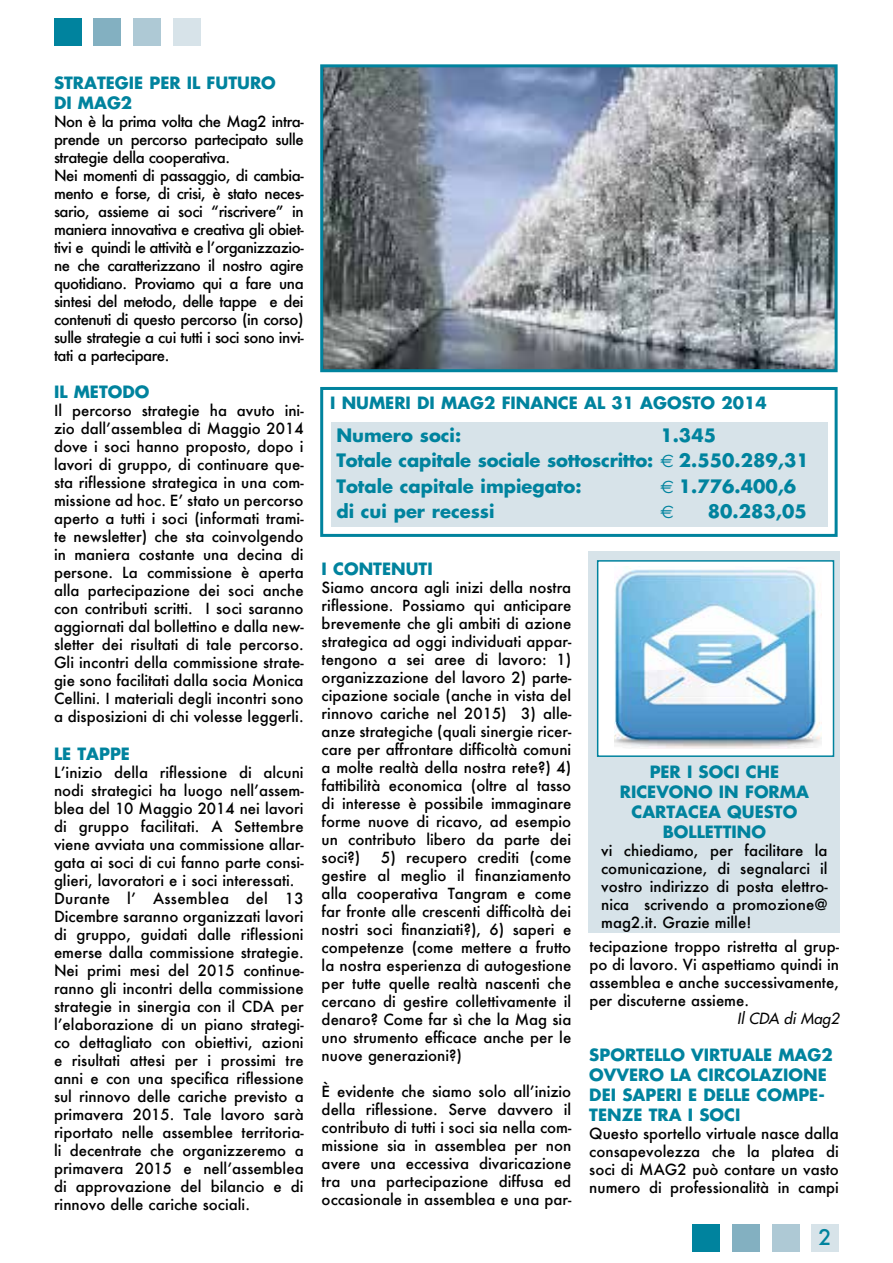
<style>
.page{position:relative;width:893px;height:1263px;background:#fff}
.page>*{position:absolute;margin:0;border:0;box-sizing:border-box;transform-origin:0 0}
.t1{font:500 21px "Futura";color:#00839e}
.t2{font:700 18px/25.5px "Futura";color:#00839e}
.t3{font:18px "Euro Sans";color:#00839e}
.t4{font:700 16.5px/19.8px "Futura";color:#00839e}
.t5{font:500 15px/18px "Futura";color:#000;text-align:justify}
.t6{font:500 15px/18px "Futura";letter-spacing:-.03em;color:#000}
.t7{font:italic 15px "Futura";color:#000}
.s1{font-family:"Euro Sans";font-weight:400}
</style>
<div class="page">
<div style="left:54px;top:18px;width:27px;height:27px;background:#00839e"></div>
<div style="left:94px;top:18px;width:27px;height:27px;background:#83b0c1"></div>
<div style="left:134px;top:18px;width:27px;height:27px;background:#aec9d5"></div>
<div style="left:173px;top:18px;width:27px;height:27px;background:#d7e3e9"></div>
<div style="left:692px;top:1225px;width:27px;height:27px;background:#00839e"></div>
<div style="left:732px;top:1225px;width:27px;height:27px;background:#83b0c1"></div>
<div style="left:772px;top:1225px;width:27px;height:27px;background:#aec9d5"></div>
<div style="left:812px;top:1225px;width:27px;height:27px;background:#d7e3e9"></div>
<div style="left:320px;top:387px;width:518px;height:150px;border:3px solid #00839e"></div>
<div style="left:331px;top:423px;width:496px;height:104px;background:#d7e3e9"></div>
<img style="left:324px;top:68px;width:510px;height:300px">
<div style="left:320px;top:64px;width:518px;height:308px;border:3px solid #00839e"></div>
<div style="left:588px;top:552px;width:251px;height:381px;background:#d7e3e9"></div>
<div style="left:598px;top:561px;width:235px;height:195px;background:#fff"></div>
<img style="left:614px;top:569px;width:207px;height:179px">
<div style="left:597px;top:560px;width:237px;height:197px;border:2px solid #00839e"></div>
<p class="t4" style="left:54px;top:72px;width:223px">STRATEGIE PER IL FUTURO<br>DI MAG2</p>
<p class="t6" style="left:54px;top:112px;width:251px">Non è la prima volta che Mag2 intra&shy;prende un percorso partecipato sulle strategie della cooperativa.<br>Nei momenti di passaggio, di cambia&shy;mento e forse, di crisi, è stato neces&shy;sario, assieme ai soci “riscrivere” in maniera innovativa e creativa gli obiet&shy;tivi e quindi le attività e l’organizzazio&shy;ne che caratterizzano il nostro agire quotidiano. Proviamo qui a fare una sintesi del metodo, delle tappe e dei contenuti di questo percorso (in corso) sulle strategie a cui tutti i soci sono invi&shy;tati a partecipare.</p>
<p class="t4" style="left:54px;top:382px;width:97px">IL METODO</p>
<p class="t5" style="left:54px;top:402px;width:251px">Il percorso strategie ha avuto ini&shy;zio dall’assemblea di Maggio 2014 dove i soci hanno proposto, dopo i lavori di gruppo, di continuare que&shy;sta riflessione strategica in una com&shy;missione ad hoc. E’ stato un percorso aperto a tutti i soci (informati trami&shy;te newsletter) che sta coinvolgendo in maniera costante una decina di persone. La commissione è aperta alla partecipazione dei soci anche con contributi scritti. I soci saranno aggiornati dal bollettino e dalla new&shy;sletter dei risultati di tale percorso.<br>Gli incontri della commissione strate&shy;gie sono facilitati dalla socia Monica Cellini. I materiali degli incontri sono a disposizioni di chi volesse leggerli.</p>
<p class="t4" style="left:54px;top:744px;width:78px">LE TAPPE</p>
<p class="t5" style="left:54px;top:763px;width:251px;text-align:left">L’inizio della riflessione di alcuni nodi strategici ha luogo nell’assem&shy;blea del 10 Maggio 2014 nei lavori di gruppo facilitati. A Settembre viene avviata una commissione allar&shy;gata ai soci di cui fanno parte consi&shy;glieri, lavoratori e i soci interessati.<br>Durante l’ Assemblea del 13<br>Dicembre saranno organizzati lavori di gruppo, guidati dalle riflessioni emerse dalla commissione strategie.<br>Nei primi mesi del 2015 continue&shy;ranno gli incontri della commissione strategie in sinergia con il CDA per l’elaborazione di un piano strategi&shy;co dettagliato con obiettivi, azioni e risultati attesi per i prossimi tre anni e con una specifica riflessione sul rinnovo delle cariche previsto a primavera 2015. Tale lavoro sarà riportato nelle assemblee territoria&shy;li decentrate che organizzeremo a primavera 2015 e nell’assemblea di approvazione del bilancio e di rinnovo delle cariche sociali.</p>
<p class="t4" style="left:330px;top:393px;width:51px">I NUMERI</p>
<p class="t4" style="left:417px;top:393px;width:97px">DI MAG2 FINANCE</p>
<p class="t4" style="left:584px;top:393px;width:184px">AL 31 AGOSTO 2014</p>
<p class="t2" style="left:336px;top:422px;width:126px">NUMERO SOCI:</p>
<p class="t2" style="left:336px;top:422px;width:474px;text-indent:324px">1.345<br>TOTALE CAPITALE SOCIALE SOTTOSCRITTO: <span class="s1">E</span> 2.550.289,31<br>TOTALE CAPITALE IMPIEGATO:</p>
<p class="t2" style="left:660px;top:473px;width:137px"><span class="s1">E</span> 1.776.400,6</p>
<p class="t2" style="left:336px;top:498px;width:160px">DI CUI PER RECESSI</p>
<p class="t3" style="left:660px;top:502px;width:15px">E</p>
<p class="t2" style="left:708px;top:498px;width:100px">80.283,05</p>
<p class="t4" style="left:322px;top:558px;width:113px">I CONTENUTI</p>
<p class="t5" style="left:322px;top:578px;width:251px">Siamo ancora agli inizi della nostra riflessione. Possiamo qui anticipare brevemente che gli ambiti di azione strategica ad oggi individuati appar&shy;tengono a sei aree di lavoro: 1) organizzazione del lavoro 2) parte&shy;cipazione sociale (anche in vista del rinnovo cariche nel 2015) 3) alle&shy;anze strategiche (quali sinergie ricer&shy;care per affrontare difficoltà comuni a molte realtà della nostra rete?) 4) fattibilità economica (oltre al tasso di interesse è possibile immaginare forme nuove di ricavo, ad esempio un contributo libero da parte dei soci?)</p>
<p class="t5" style="left:322px;top:848px;width:251px;text-indent:59px">5) recupero crediti (come gestire al meglio il finanziamento alla cooperativa Tangram e come far fronte alle crescenti difficoltà dei nostri soci finanziati?), 6) saperi e competenze (come mettere a frutto la nostra esperienza di autogestione per tutte quelle realtà nascenti che cercano di gestire collettivamente il denaro? Come far sì che la Mag sia uno strumento efficace anche per le nuove generazioni?)</p>
<p class="t5" style="left:322px;top:1082px;width:251px">È evidente che siamo solo all’inizio della riflessione. Serve davvero il contributo di tutti i soci sia nella com&shy;missione sia in assemblea per non avere una eccessiva divaricazione tra una partecipazione diffusa ed occasionale in assemblea e una par-</p>
<p class="t4" style="left:620px;top:762px;width:191px;text-align:center">PER I SOCI CHE<br>RICEVONO IN FORMA<br>CARTACEA QUESTO<br>BOLLETTINO</p>
<p class="t5" style="left:601px;top:841px;width:228px">vi chiediamo, per facilitare la comunicazione, di segnalarci il vostro indirizzo di posta elettro&shy;nica scrivendo a promozione@ mag2.it. Grazie mille!</p>
<p class="t5" style="left:589px;top:937px;width:251px">tecipazione troppo ristretta al grup&shy;po di lavoro. Vi aspettiamo quindi in assemblea e anche successivamente, per discuterne assieme.</p>
<p class="t7" style="left:737px;top:1008px;width:103px">Il CDA di Mag2</p>
<p class="t4" style="left:589px;top:1045px;width:33px">SPORTELLO</p>
<p class="t4" style="left:691px;top:1045px;width:62px">VIRTUALE</p>
<p class="t4" style="left:778px;top:1045px;width:56px">MAG2</p>
<p class="t4" style="left:589px;top:1065px;width:14px">OVVERO</p>
<p class="t4" style="left:670px;top:1065px;width:39px">LA CIRCOLAZIONE</p>
<p class="t4" style="left:589px;top:1084px;width:10px">DEI</p>
<p class="t4" style="left:622px;top:1084px;width:43px">SAPERI</p>
<p class="t4" style="left:688px;top:1084px;width:26px">E DELLE</p>
<p class="t4" style="left:757px;top:1084px;width:15px">COM</p>
<p class="t4" style="left:798px;top:1084px;width:28px">PE-</p>
<p class="t4" style="left:589px;top:1104px;width:12px">TENZE</p>
<p class="t4" style="left:649px;top:1104px;width:12px">TRA</p>
<p class="t4" style="left:688px;top:1104px;width:23px">I SOCI</p>
<p class="t5" style="left:589px;top:1124px;width:251px">Questo sportello virtuale nasce dalla consapevolezza che la platea di soci di MAG2 può contare un vasto numero di professionalità in campi</p>
<h1 class="t1" style="left:819px;top:1223px;width:14px">2</h1>
</div>
